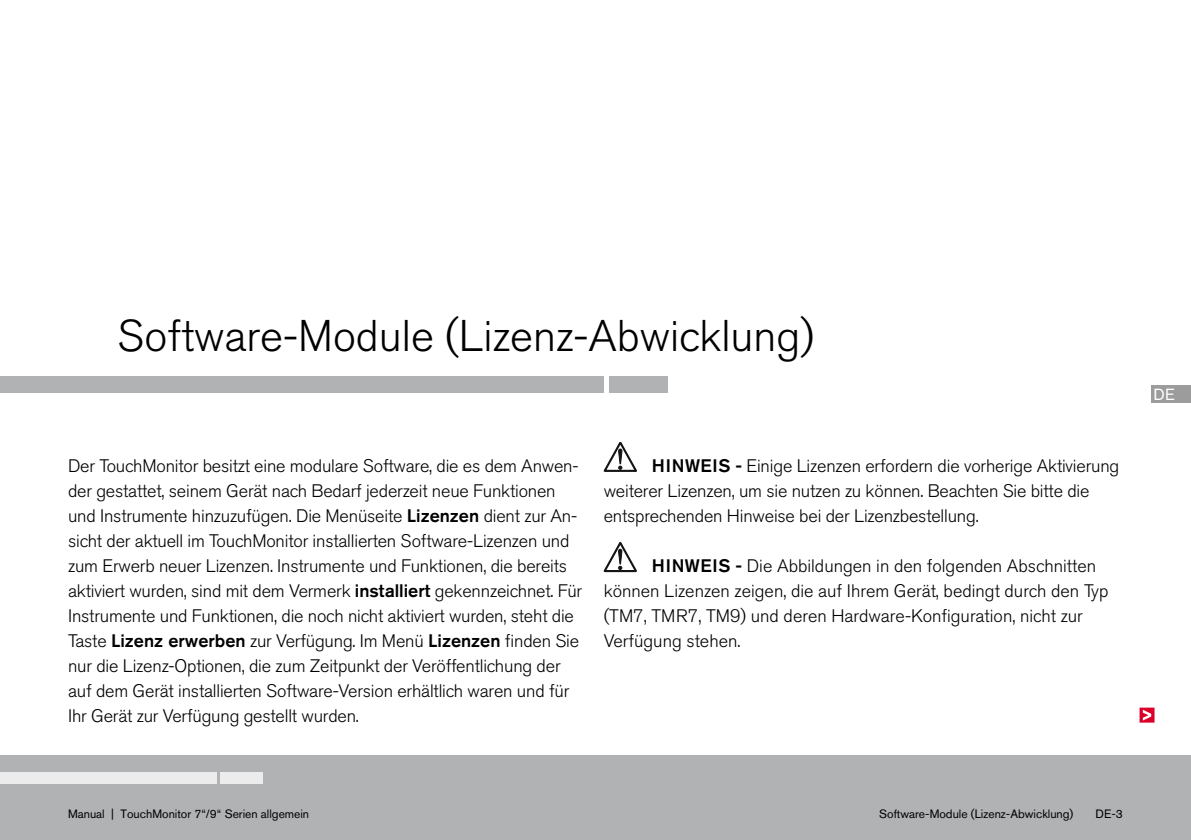
<style>
.page{position:relative;width:1191px;height:840px;background:#fff}
.page>*{position:absolute;margin:0;border:0;box-sizing:border-box;transform-origin:0 0}
.t1{font:300 44px "Akzidenz Grotesk BE";color:#000}
.t2{font:300 18px/25px "Akzidenz Grotesk BE";letter-spacing:-.01em;color:#000}
.t3{font:16px "Akzidenz Grotesk BE";color:#fff}
.t4{font:12px "Akzidenz Grotesk BE";color:#000}
.s1{font-weight:500}
</style>
<div class="page">
<div style="left:0;top:754px;width:1190px;height:85px;background:#b1b2b3"></div>
<div style="left:221px;top:772px;width:42px;height:11px;background:#ececec"></div>
<div style="left:0;top:772px;width:217px;height:11px;background:#ececec"></div>
<div style="left:1151px;top:386px;width:39px;height:17px;background:#9c9c9d"></div>
<div style="left:609px;top:376px;width:59px;height:16px;background:#b1b2b3"></div>
<div style="left:0;top:376px;width:603px;height:16px;background:#b1b2b3"></div>
<svg style="left:604px;top:442px;width:33px;height:30px"></svg>
<svg style="left:603px;top:542px;width:34px;height:30px"></svg>
<div style="left:1140px;top:707px;width:14px;height:14px;border:1px solid #db0029"></div>
<svg style="left:1142px;top:709px;width:9px;height:11px"></svg>
<h1 class="t1" style="left:117px;top:319px;width:698px">Software-Module (Lizenz-Abwicklung)</h1>
<p class="t2" style="left:68px;top:455px;width:516px">Der TouchMonitor besitzt eine modulare Software, die es dem Anwen&shy;der gestattet, seinem Gerät nach Bedarf jederzeit neue Funktionen und Instrumente hinzuzufügen. Die Menüseite <span class="s1">Lizenzen</span> dient zur An&shy;sicht der aktuell im TouchMonitor installierten Software-Lizenzen und zum Erwerb neuer Lizenzen. Instrumente und Funktionen, die bereits aktiviert wurden, sind mit dem Vermerk <span class="s1">installiert</span> gekennzeichnet. Für Instrumente und Funktionen, die noch nicht aktiviert wurden, steht die Taste <span class="s1">Lizenz erwerben</span> zur Verfügung. Im Menü <span class="s1">Lizenzen</span> finden Sie nur die Lizenz-Optionen, die zum Zeitpunkt der Veröffentlichung der auf dem Gerät installierten Software-Version erhältlich waren und für Ihr Gerät zur Verfügung gestellt wurden.</p>
<p class="t2" style="left:603px;top:455px;width:517px;text-indent:48px"><span class="s1">HINWEIS -</span> Einige Lizenzen erfordern die vorherige Aktivierung weiterer Lizenzen, um sie nutzen zu können. Beachten Sie bitte die entsprechenden Hinweise bei der Lizenzbestellung.</p>
<p class="t2" style="left:604px;top:555px;width:506px;text-indent:48px"><span class="s1">HINWEIS -</span> Die Abbildungen in den folgenden Abschnitten können Lizenzen zeigen, die auf Ihrem Gerät, bedingt durch den Typ (TM7, TMR7, TM9) und deren Hardware-Konfiguration, nicht zur Verfügung stehen.</p>
<p class="t3" style="left:1153px;top:389px;width:23px">DE</p>
<p class="t4" style="left:68px;top:808px;width:243px">Manual | TouchMonitor 7“/9“ Serien allgemein</p>
<p class="t4" style="left:879px;top:808px;width:196px">Software-Module (Lizenz-Abwicklung)</p>
<p class="t4" style="left:1095px;top:808px;width:29px">DE-3</p>
</div>
